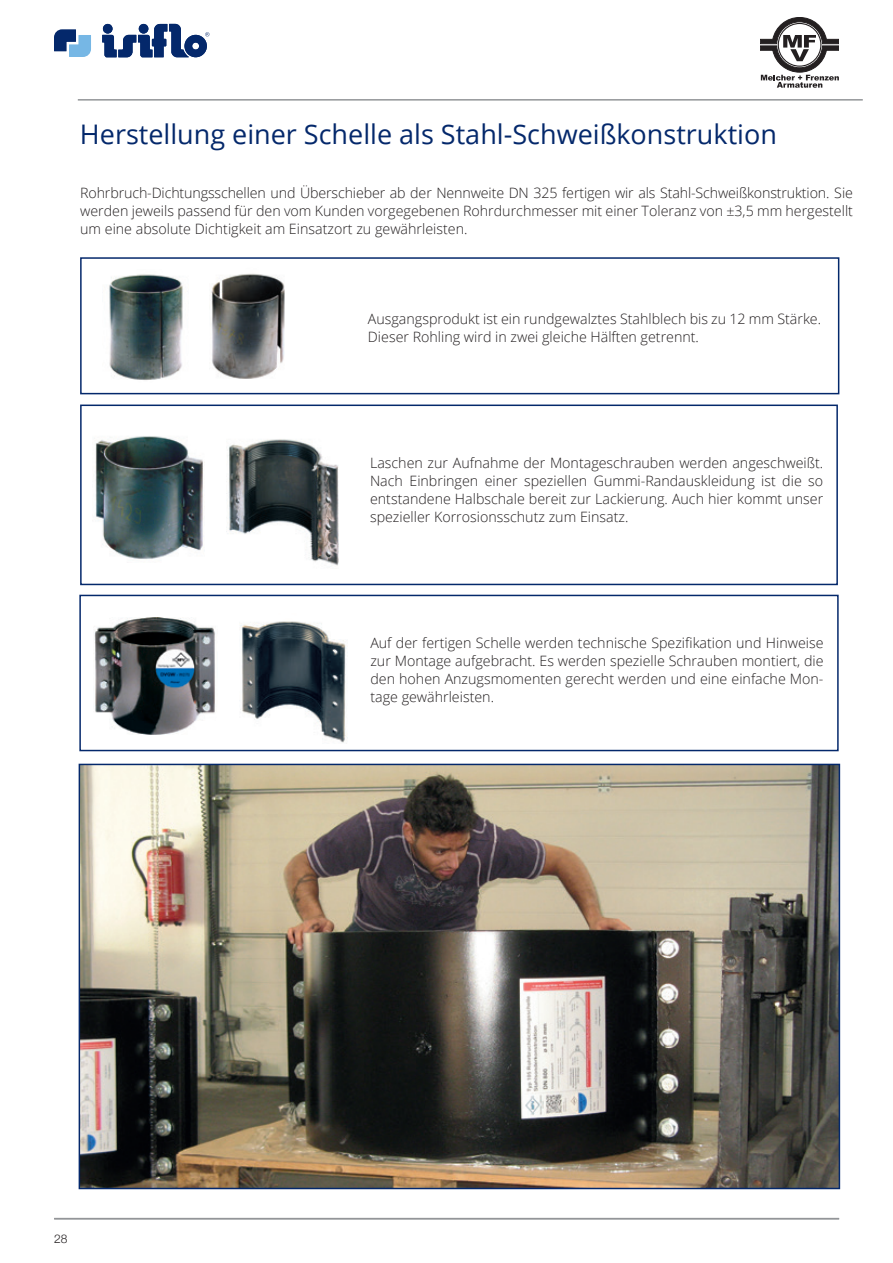
<style>
.page{position:relative;width:893px;height:1263px;background:#fff}
.page>*{position:absolute;margin:0;border:0;box-sizing:border-box;transform-origin:0 0}
.t1{font:27px "Open Sans";color:#04286b}
.t2{font:300 14.25px/18px "Open Sans";color:#231f20;text-align:justify}
.t3{font:300 12px "Helvetica Neue";color:#231f20}
</style>
<div class="page">
<hr style="left:78px;top:99px;width:785px;height:2px;background:#939598">
<div style="left:80px;top:257px;width:759px;height:137px;border:2px solid #04286b"></div>
<div style="left:80px;top:405px;width:758px;height:180px;border:2px solid #04286b"></div>
<div style="left:79px;top:595px;width:760px;height:156px;border:2px solid #04286b"></div>
<img style="left:109px;top:274px;width:74px;height:106px">
<img style="left:94px;top:617px;width:122px;height:117px">
<img style="left:95px;top:436px;width:110px;height:123px">
<img style="left:211px;top:273px;width:74px;height:106px">
<img style="left:240px;top:621px;width:108px;height:122px">
<img style="left:226px;top:439px;width:113px;height:127px">
<img style="left:82px;top:767px;width:755px;height:419px">
<div style="left:79px;top:764px;width:761px;height:425px;border:2px solid #04286b"></div>
<svg style="left:760px;top:17px;width:79px;height:71px"></svg>
<svg style="left:54px;top:29px;width:37px;height:28px"></svg>
<svg style="left:102px;top:24px;width:107px;height:33px"></svg>
<hr style="left:54px;top:1218px;width:785px;height:1px;background:#939598">
<h1 class="t1" style="left:80px;top:116px;width:698px">Herstellung einer Schelle als Stahl-Schweißkonstruktion</h1>
<p class="t2" style="left:80px;top:183px;width:774px">Rohrbruch-Dichtungsschellen und Überschieber ab der Nennweite DN 325 fertigen wir als Stahl-Schweißkonstruktion. Sie werden jeweils passend für den vom Kunden vorgegebenen Rohrdurchmesser mit einer Toleranz von ±3,5 mm hergestellt um eine absolute Dichtigkeit am Einsatzort zu gewährleisten.</p>
<p class="t2" style="left:368px;top:309px;width:455px">Ausgangsprodukt ist ein rundgewalztes Stahlblech bis zu 12 mm Stärke.<br>Dieser Rohling wird in zwei gleiche Hälften getrennt.</p>
<p class="t2" style="left:370px;top:453px;width:455px">Laschen zur Aufnahme der Montageschrauben werden angeschweißt.<br>Nach Einbringen einer speziellen Gummi-Randauskleidung ist die so entstandene Halbschale bereit zur Lackierung. Auch hier kommt unser spezieller Korrosionsschutz zum Einsatz.</p>
<p class="t2" style="left:370px;top:633px;width:455px">Auf der fertigen Schelle werden technische Spezifikation und Hinweise zur Montage aufgebracht. Es werden spezielle Schrauben montiert, die den hohen Anzugsmomenten gerecht werden und eine einfache Mon&shy;tage gewährleisten.</p>
<p class="t3" style="left:54px;top:1229px;width:15px">28</p>
</div>
